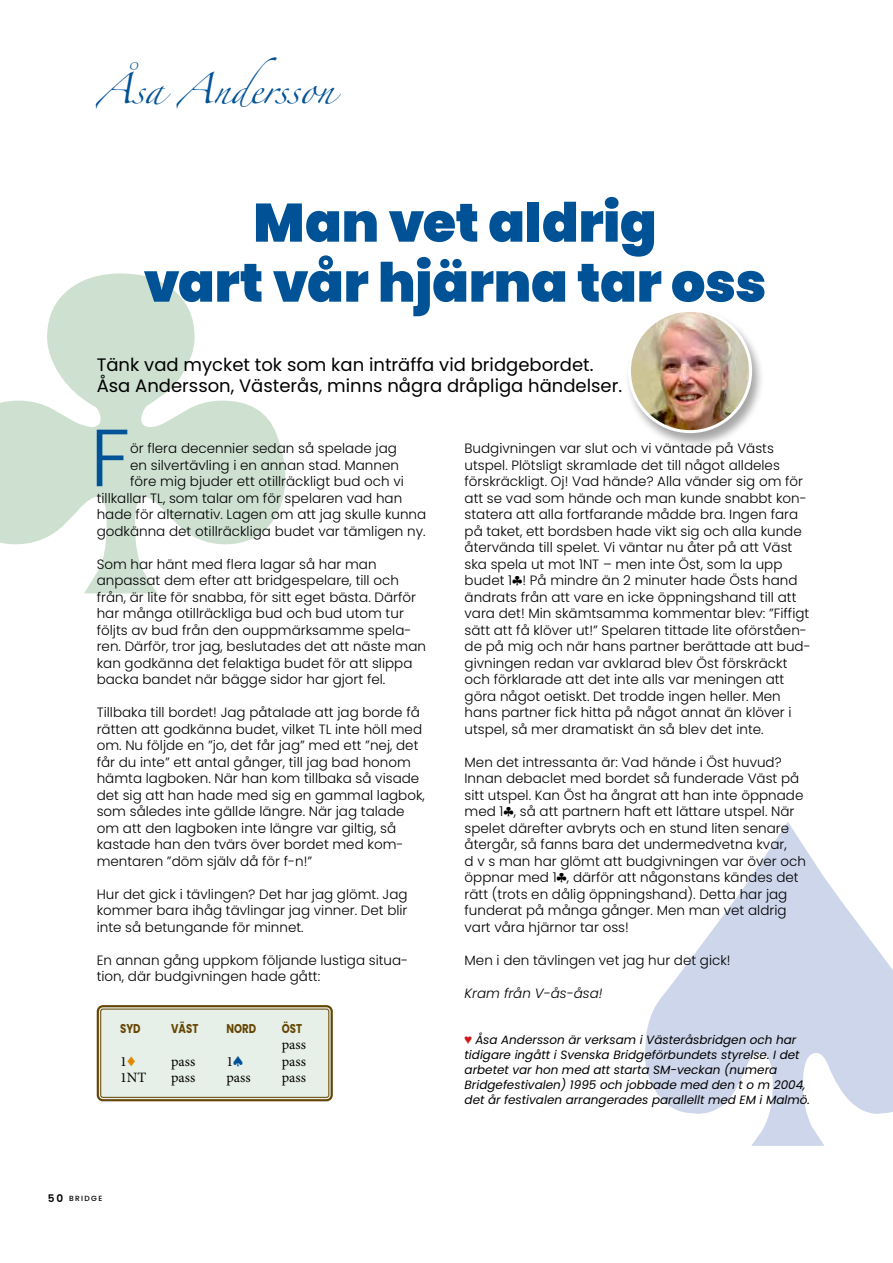
<style>
.page{position:relative;width:893px;height:1263px;background:#fff}
.page>*{position:absolute;margin:0;border:0;box-sizing:border-box;transform-origin:0 0}
.t1{font:300 81px "Poppins";color:#005297}
.t2{font:900 54px/60px "Poppins";letter-spacing:-.005em;color:#005297;text-align:center}
.t3{font:27px "Zapfino";color:#005297}
.t4{font:18px/21.6px "Poppins";color:#000}
.t5{font:14.25px "Minion Pro";color:#000}
.t6{font:300 13.5px/16.5px "Poppins";color:#000}
.t7{font:italic 300 13.5px "Poppins";color:#000}
.t8{font:700 12.75px "Poppins";color:#654501;scale:.8 1}
.t9{font:italic 12px/15px "Poppins";color:#000}
.t10{font:500 7.5px "Poppins";letter-spacing:.175em;color:#000}
.s1{font-family:"Cards";font-size:13.5px;color:#e18800}
.s2{font-family:"Cards";color:#005297}
.s3{font-weight:600;font-size:10.5px}
.s4{font-family:"Cards";font-weight:400}
.s5{font-family:"Cards";font-style:normal;font-size:11.25px;color:#cd1719}
</style>
<div class="page">
<svg style="left:645px;top:822px;width:248px;height:324px;fill:#ced6eb"></svg>
<svg style="left:0;top:273px;width:285px;height:320px;fill:#cee0d0"></svg>
<div style="left:99px;top:1007px;width:232px;height:92px;background:#e6efe8;border-radius:4px"></div>
<div style="left:97px;top:1005px;width:236px;height:96px;border:2px solid #654501;border-radius:5px"></div>
<div style="left:100px;top:1009px;width:229px;height:89px;border:1px solid #654501;border-radius:2px"></div>
<div style="left:624px;top:308px;width:140px;height:140px;background:#000;opacity:.35"></div>
<img style="left:629px;top:310px;width:122px;height:122px;border-radius:61px">
<div style="left:628px;top:309px;width:124px;height:124px;border:3px solid #fff;border-radius:50%"></div>
<h3 class="t3" style="left:97px;top:78px;width:239px">Åsa Andersson</h3>
<h2 class="t2" style="left:144px;top:193px;width:624px">Man vet aldrig<br>vart vår hjärna tar oss</h2>
<h3 class="t4" style="left:97px;top:354px;width:527px">Tänk vad mycket tok som kan inträffa vid bridgebordet.<br>Åsa Andersson, Västerås, minns några dråpliga händelser.</h3>
<h1 class="t1" style="left:90px;top:411px;width:41px">F</h1>
<p class="t6" style="left:130px;top:440px;width:268px">ör flera decennier sedan så spelade jag</p>
<p class="t6" style="left:130px;top:457px;width:270px">en silvertävling i en annan stad. Mannen</p>
<p class="t6" style="left:130px;top:473px;width:275px">före mig bjuder ett otillräckligt bud och vi</p>
<p class="t6" style="left:97px;top:490px;width:307px">tillkallar TL, som talar om för spelaren vad han</p>
<p class="t6" style="left:97px;top:506px;width:331px">hade för alternativ. Lagen om att jag skulle kunna</p>
<p class="t6" style="left:97px;top:523px;width:330px">godkänna det otillräckliga budet var tämligen ny.</p>
<p class="t6" style="left:97px;top:556px;width:331px">Som har hänt med flera lagar så har man anpassat dem efter att bridgespelare, till och från, är lite för snabba, för sitt eget bästa. Därför har många otillräckliga bud och bud utom tur följts av bud från den ouppmärksamme spela&shy;ren. Därför, tror jag, beslutades det att näste man kan godkänna det felaktiga budet för att slippa backa bandet när bägge sidor har gjort fel.</p>
<p class="t6" style="left:97px;top:704px;width:330px">Tillbaka till bordet! Jag påtalade att jag borde få rätten att godkänna budet, vilket TL inte höll med om. Nu följde en ”jo, det får jag” med ett ”nej, det får du inte” ett antal gånger, till jag bad honom hämta lagboken. När han kom tillbaka så visade det sig att han hade med sig en gammal lagbok, som således inte gällde längre. När jag talade om att den lagboken inte längre var giltig, så kastade han den tvärs över bordet med kom&shy;mentaren ”döm själv då för f-n!”</p>
<p class="t6" style="left:97px;top:886px;width:312px;text-align:justify">Hur det gick i tävlingen? Det har jag glömt. Jag kommer bara ihåg tävlingar jag vinner. Det blir inte så betungande för minnet.</p>
<p class="t6" style="left:97px;top:952px;width:313px">En annan gång uppkom följande lustiga situa&shy;tion, där budgivningen hade gått:</p>
<p class="t8" style="left:120px;top:1021px;width:27px">SYD</p>
<p class="t8" style="left:171px;top:1021px;width:36px">VÄST</p>
<p class="t8" style="left:226px;top:1021px;width:39px">NORD</p>
<p class="t8" style="left:282px;top:1021px;width:27px">ÖST</p>
<p class="t5" style="left:282px;top:1035px;width:26px">pass</p>
<p class="t5" style="left:120px;top:1052px;width:17px">1<span class="s1">2</span></p>
<p class="t5" style="left:171px;top:1052px;width:26px">pass</p>
<p class="t5" style="left:226px;top:1052px;width:18px">1<span class="s2">S</span></p>
<p class="t5" style="left:282px;top:1052px;width:26px">pass</p>
<p class="t5" style="left:120px;top:1068px;width:28px">1NT</p>
<p class="t5" style="left:171px;top:1068px;width:26px">pass</p>
<p class="t5" style="left:226px;top:1068px;width:26px">pass</p>
<p class="t5" style="left:282px;top:1068px;width:26px">pass</p>
<p class="t10" style="left:48px;top:1194px;width:56px"><span class="s3">50</span> BRIDGE</p>
<p class="t6" style="left:465px;top:440px;width:348px">Budgivningen var slut och vi väntade på Västs utspel. Plötsligt skramlade det till något alldeles förskräckligt. Oj! Vad hände? Alla vänder sig om för att se vad som hände och man kunde snabbt kon&shy;statera att alla fortfarande mådde bra. Ingen fara på taket, ett bordsben hade vikt sig och alla kunde återvända till spelet. Vi väntar nu åter på att Väst ska spela ut mot 1NT – men inte Öst, som la upp budet 1<span class="s4">C</span>! På mindre än 2 minuter hade Östs hand ändrats från att vare en icke öppningshand till att vara det! Min skämtsamma kommentar blev: ”Fiffigt sätt att få klöver ut!” Spelaren tittade lite oförståen&shy;de på mig och när hans partner berättade att bud&shy;givningen redan var avklarad blev Öst förskräckt och förklarade att det inte alls var meningen att göra något oetiskt. Det trodde ingen heller. Men hans partner fick hitta på något annat än klöver i utspel, så mer dramatiskt än så blev det inte.</p>
<p class="t6" style="left:465px;top:754px;width:343px">Men det intressanta är: Vad hände i Öst huvud?<br>Innan debaclet med bordet så funderade Väst på sitt utspel. Kan Öst ha ångrat att han inte öppnade med 1<span class="s4">C</span>, så att partnern haft ett lättare utspel. När spelet därefter avbryts och en stund liten senare återgår, så fanns bara det undermedvetna kvar,<br>d v s man har glömt att budgivningen var över och öppnar med 1<span class="s4">C</span>, därför att någonstans kändes det rätt (trots en dålig öppningshand). Detta har jag funderat på många gånger. Men man vet aldrig vart våra hjärnor tar oss!</p>
<p class="t6" style="left:465px;top:952px;width:268px">Men i den tävlingen vet jag hur det gick!</p>
<p class="t7" style="left:465px;top:985px;width:140px">Kram från V-ås-åsa!</p>
<p class="t9" style="left:465px;top:1032px;width:347px"><span class="s5">3</span> Åsa Andersson är verksam i Västeråsbridgen och har tidigare ingått i Svenska Bridgeförbundets styrelse. I det arbetet var hon med att starta SM-veckan (numera Bridgefestivalen) 1995 och jobbade med den t o m 2004, det år festivalen arrangerades parallellt med EM i Malmö.</p>
</div>
